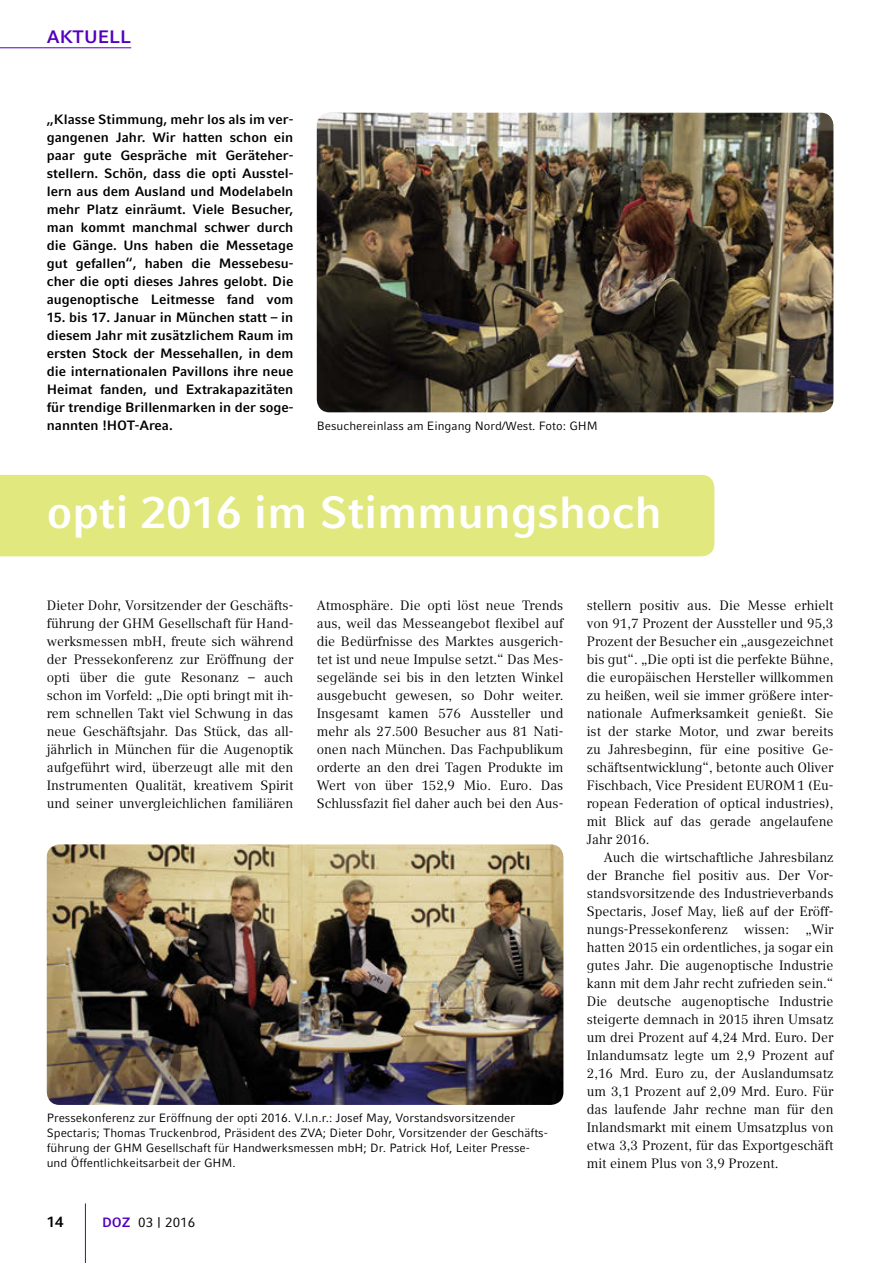
<style>
.page{position:relative;width:893px;height:1263px;background:#fff}
.page>*{position:absolute;margin:0;border:0;box-sizing:border-box;transform-origin:0 0}
.t1{font:700 45px "Compatil Fact LT Pro";color:#fff}
.t2{font:700 18px "Compatil Fact LT Pro";color:#5300be}
.t3{font:700 15px "Compatil Fact LT Pro";color:#000}
.t4{font:13.5px/18px "Compatil Text LT Pro";color:#000;text-align:justify}
.t5{font:700 13.5px/18px "Compatil Fact LT Pro";color:#000;text-align:justify}
.t6{font:13.5px "Compatil Fact LT Pro";color:#000}
.t7{font:12px/15px "Compatil Fact LT Pro";color:#000}
.s1{font-weight:700;color:#5300be}
</style>
<div class="page">
<hr style="left:0;top:47px;width:131px;height:1px;background:#5300be">
<hr style="left:85px;top:1203px;width:1px;height:60px;background:#5300be">
<div style="left:0;top:475px;width:714px;height:81px;background:#e0e87e"></div>
<img style="left:47px;top:844px;width:516px;height:261px">
<img style="left:317px;top:113px;width:516px;height:299px">
<h2 class="t2" style="left:47px;top:26px;width:86px">AKTUELL</h2>
<p class="t5" style="left:47px;top:111px;width:248px">„Klasse Stimmung, mehr los als im ver&shy;gangenen Jahr. Wir hatten schon ein paar gute Gespräche mit Geräteher&shy;stellern. Schön, dass die opti Ausstel&shy;lern aus dem Ausland und Modelabeln mehr Platz einräumt. Viele Besucher, man kommt manchmal schwer durch die Gänge. Uns haben die Messetage gut gefallen“, haben die Messebesu&shy;cher die opti dieses Jahres gelobt. Die augenoptische Leitmesse fand vom</p>
<p class="t5" style="left:47px;top:309px;width:248px">15. bis 17. Januar in München statt – in diesem Jahr mit zusätzlichem Raum im ersten Stock der Messehallen, in dem die internationalen Pavillons ihre neue Heimat fanden, und Extrakapazitäten für trendige Brillenmarken in der soge&shy;nannten !HOT-Area.</p>
<p class="t7" style="left:317px;top:418px;width:282px">Besuchereinlass am Eingang Nord/West. Foto: GHM</p>
<h1 class="t1" style="left:47px;top:486px;width:617px">opti 2016 im Stimmungshoch</h1>
<p class="t4" style="left:47px;top:597px;width:248px">Dieter Dohr, Vorsitzender der Geschäfts&shy;führung der GHM Gesellschaft für Hand&shy;werksmessen mbH, freute sich während der Pressekonferenz zur Eröffnung der opti über die gute Resonanz – auch schon im Vorfeld: „Die opti bringt mit ih&shy;rem schnellen Takt viel Schwung in das neue Geschäftsjahr. Das Stück, das all&shy;jährlich in München für die Augenoptik aufgeführt wird, überzeugt alle mit den Instrumenten Qualität, kreativem Spirit und seiner unvergleichlichen familiären</p>
<p class="t4" style="left:317px;top:597px;width:248px">Atmosphäre. Die opti löst neue Trends aus, weil das Messeangebot flexibel auf die Bedürfnisse des Marktes ausgerich&shy;tet ist und neue Impulse setzt.“ Das Mes&shy;segelände sei bis in den letzten Winkel ausgebucht gewesen, so Dohr weiter.<br>Insgesamt kamen 576 Aussteller und mehr als 27.500 Besucher aus 81 Nati&shy;onen nach München. Das Fachpublikum orderte an den drei Tagen Produkte im Wert von über 152,9 Mio. Euro. Das Schlussfazit fiel daher auch bei den Aus-</p>
<p class="t4" style="left:587px;top:597px;width:248px">stellern positiv aus. Die Messe erhielt von 91,7 Prozent der Aussteller und 95,3<br>Prozent der Besucher ein „ausgezeichnet bis gut“. „Die opti ist die perfekte Bühne, die europäischen Hersteller willkommen zu heißen, weil sie immer größere inter&shy;nationale Aufmerksamkeit genießt. Sie ist der starke Motor, und zwar bereits zu Jahresbeginn, für eine positive Ge&shy;schäftsentwicklung“, betonte auch Oliver Fischbach, Vice President EUROM1 (Eu&shy;ropean Federation of optical industries), mit Blick auf das gerade angelaufene Jahr 2016.</p>
<p class="t4" style="left:587px;top:849px;width:248px;text-indent:17px">Auch die wirtschaftliche Jahresbilanz der Branche fiel positiv aus. Der Vor&shy;standsvorsitzende des Industrieverbands Spectaris, Josef May, ließ auf der Eröff&shy;nungs-Pressekonferenz wissen: „Wir hatten 2015 ein ordentliches, ja sogar ein gutes Jahr. Die augenoptische Industrie kann mit dem Jahr recht zufrieden sein.“ Die deutsche augenoptische Industrie steigerte demnach in 2015 ihren Umsatz um drei Prozent auf 4,24 Mrd. Euro. Der Inlandumsatz legte um 2,9 Prozent auf 2,16 Mrd. Euro zu, der Auslandumsatz um 3,1 Prozent auf 2,09 Mrd. Euro. Für das laufende Jahr rechne man für den Inlandsmarkt mit einem Umsatzplus von etwa 3,3 Prozent, für das Exportgeschäft mit einem Plus von 3,9 Prozent.</p>
<p class="t7" style="left:47px;top:1111px;width:503px">Pressekonferenz zur Eröffnung der opti 2016. V.l.n.r.: Josef May, Vorstandsvorsitzender Spectaris; Thomas Truckenbrod, Präsident des ZVA; Dieter Dohr, Vorsitzender der Geschäfts&shy;führung der GHM Gesellschaft für Handwerksmessen mbH; Dr. Patrick Hof, Leiter Presse&shy;und Öffentlichkeitsarbeit der GHM.</p>
<p class="t3" style="left:47px;top:1213px;width:18px">14</p>
<p class="t6" style="left:102px;top:1214px;width:95px"><span class="s1">DOZ</span> 03 | 2016</p>
</div>
